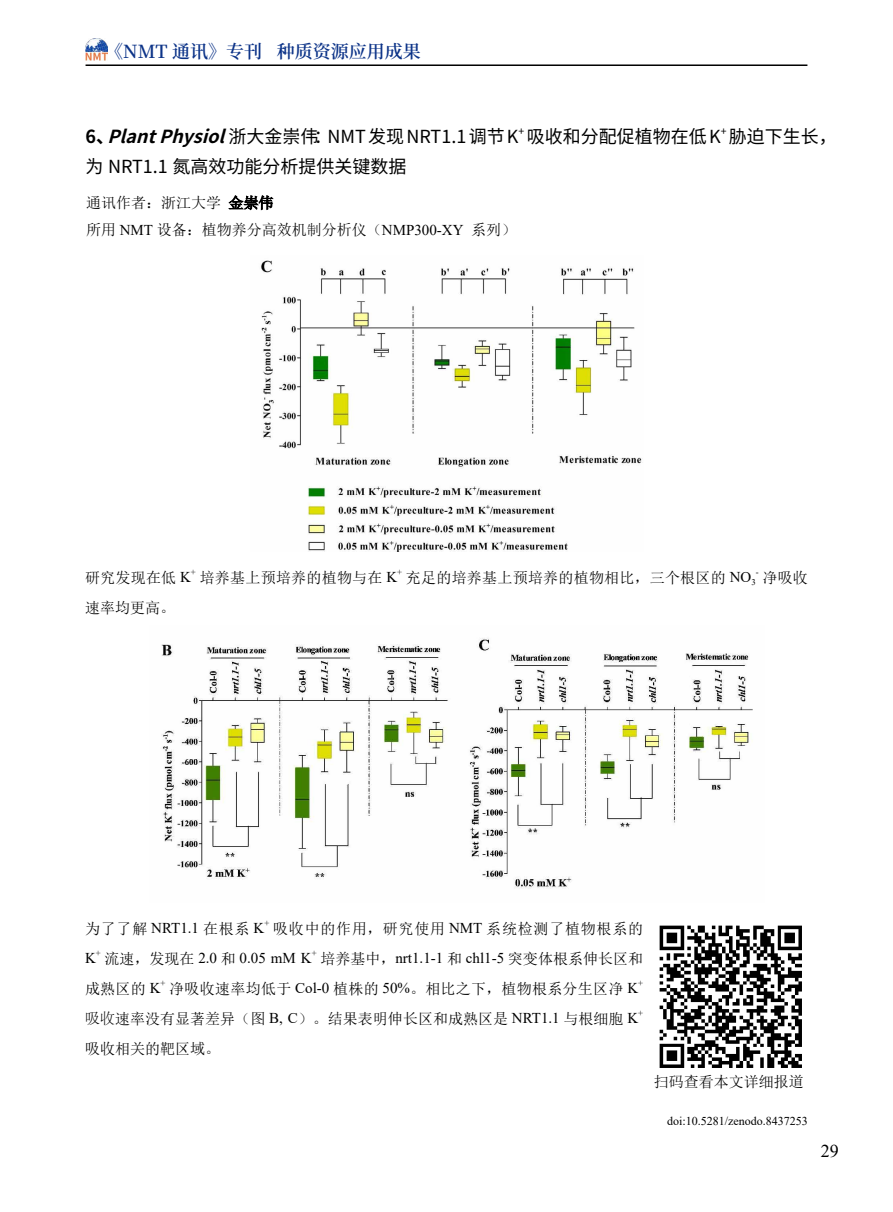
<style>
.page{position:relative;width:893px;height:1212px;background:#fff}
.page>*{position:absolute;margin:0;border:0;box-sizing:border-box;transform-origin:0 0}
.t1{font:18px "Noto Sans Hans";color:#000}
.t2{font:600 18px "Source Han Serif CN";color:#0c3388}
.t3{font:18px "Times New Roman";color:#000}
.t4{font:15px/27px "Sim Sun";letter-spacing:.015em;color:#000}
.t5{font:15px "Sim Sun";letter-spacing:.05em;color:#000}
.t6{font:15px "Times New Roman";color:#000}
.t7{font:12px "Times New Roman";color:#000}
.t8{font:10.5px "Noto Sans Hans";color:#000}
.t9{font:8.7px "Times New Roman";color:#000}
.s1{font-weight:700}
.s2{font-weight:700;font-style:italic}
.s3{font-family:"Times New Roman"}
.s4{font-family:"Sim Sun"}
.s5{font-family:"Adobe Song Std";font-weight:300}
</style>
<div class="page">
<hr style="left:86px;top:64px;width:721px;height:2px;background:#000">
<img style="left:86px;top:38px;width:22px;height:22px">
<img style="left:659px;top:925px;width:143px;height:143px">
<svg style="left:228px;top:195px;width:46px;height:16px"></svg>
<img style="left:261px;top:260px;width:381px;height:291px">
<img style="left:161px;top:638px;width:592px;height:251px">
<p class="t2" style="left:105px;top:41px;width:317px">《NMT 通讯》专刊 种质资源应用成果</p>
<p class="t1" style="left:86px;top:127px;width:435px"><span class="s1">6、</span><span class="s2">PlantPhysiol</span>浙大金崇伟：NMT发现 NRT1.1调节K</p>
<p class="t8" style="left:519px;top:125px;width:7px">+</p>
<p class="t1" style="left:527px;top:127px;width:195px">吸收和分配促植物在低K</p>
<p class="t8" style="left:721px;top:125px;width:7px">+</p>
<p class="t1" style="left:729px;top:127px;width:110px">胁迫下生长，</p>
<p class="t1" style="left:86px;top:157px;width:322px">为 NRT1.1 氮高效功能分析提供关键数据</p>
<p class="t4" style="left:86px;top:189px;width:432px">通讯作者：浙江大学 金崇伟<br>所用 <span class="s3">NMT</span> 设备：植物养分高效机制分析仪（<span class="s3">NMP300-XY</span> 系列）</p>
<p class="t4" style="left:85px;top:564px;width:107px">研究发现在低 <span class="s3">K</span></p>
<p class="t9" style="left:191px;top:566px;width:6px">+</p>
<p class="t4" style="left:200px;top:564px;width:199px">培养基上预培养的植物与在 <span class="s3">K</span></p>
<p class="t9" style="left:397px;top:566px;width:6px">+</p>
<p class="t4" style="left:406px;top:564px;width:403px">充足的培养基上预培养的植物相比，三个根区的 <span class="s3">NO</span><sub>3</sub> 净吸收</p>
<p class="t9" style="left:756px;top:566px;width:4px">-</p>
<p class="t4" style="left:85px;top:594px;width:91px">速率均更高。</p>
<p class="t4" style="left:85px;top:915px;width:181px">为了了解 <span class="s3">NRT1.1</span> 在根系 <span class="s3">K</span></p>
<p class="t9" style="left:264px;top:917px;width:6px">+</p>
<p class="t5" style="left:273px;top:921px;width:371px">吸收中的作用，研究使用 <span class="s3">NMT</span> 系统检测了植物根系的</p>
<p class="t6" style="left:85px;top:948px;width:12px">K</p>
<p class="t9" style="left:96px;top:947px;width:6px">+</p>
<p class="t6" style="left:105px;top:948px;width:209px"><span class="s4">流速，发现在</span> 2.0 <span class="s4">和</span> 0.05 mM K</p>
<p class="t9" style="left:312px;top:947px;width:6px">+</p>
<p class="t4" style="left:320px;top:945px;width:324px">培养基中，<span class="s3">nrt1.1-1</span> 和 <span class="s3">chl1-5</span> 突变体根系伸长区和</p>
<p class="t4" style="left:85px;top:975px;width:77px">成熟区的 <span class="s3">K</span></p>
<p class="t9" style="left:161px;top:977px;width:6px">+</p>
<p class="t4" style="left:169px;top:975px;width:470px">净吸收速率均低于 <span class="s3">Col-0</span> 植株的 <span class="s3">50%</span>。相比之下，植物根系分生区净 <span class="s3">K</span></p>
<p class="t9" style="left:638px;top:977px;width:6px">+</p>
<p class="t4" style="left:85px;top:1005px;width:555px"><span class="s5">吸收</span>速率没有显著差异（图 <span class="s3">B, C</span>）。结果表明伸长区和成熟区是 <span class="s3">NRT1.1</span> 与根细胞 <span class="s3">K</span></p>
<p class="t9" style="left:638px;top:1007px;width:6px">+</p>
<p class="t4" style="left:85px;top:1035px;width:136px">吸收相关的靶区域。</p>
<p class="t4" style="left:654px;top:1068px;width:151px">扫码查看本文详细报道</p>
<p class="t7" style="left:667px;top:1112px;width:142px">doi:10.5281/zenodo.8437253</p>
<p class="t3" style="left:821px;top:1138px;width:19px">29</p>
</div>
